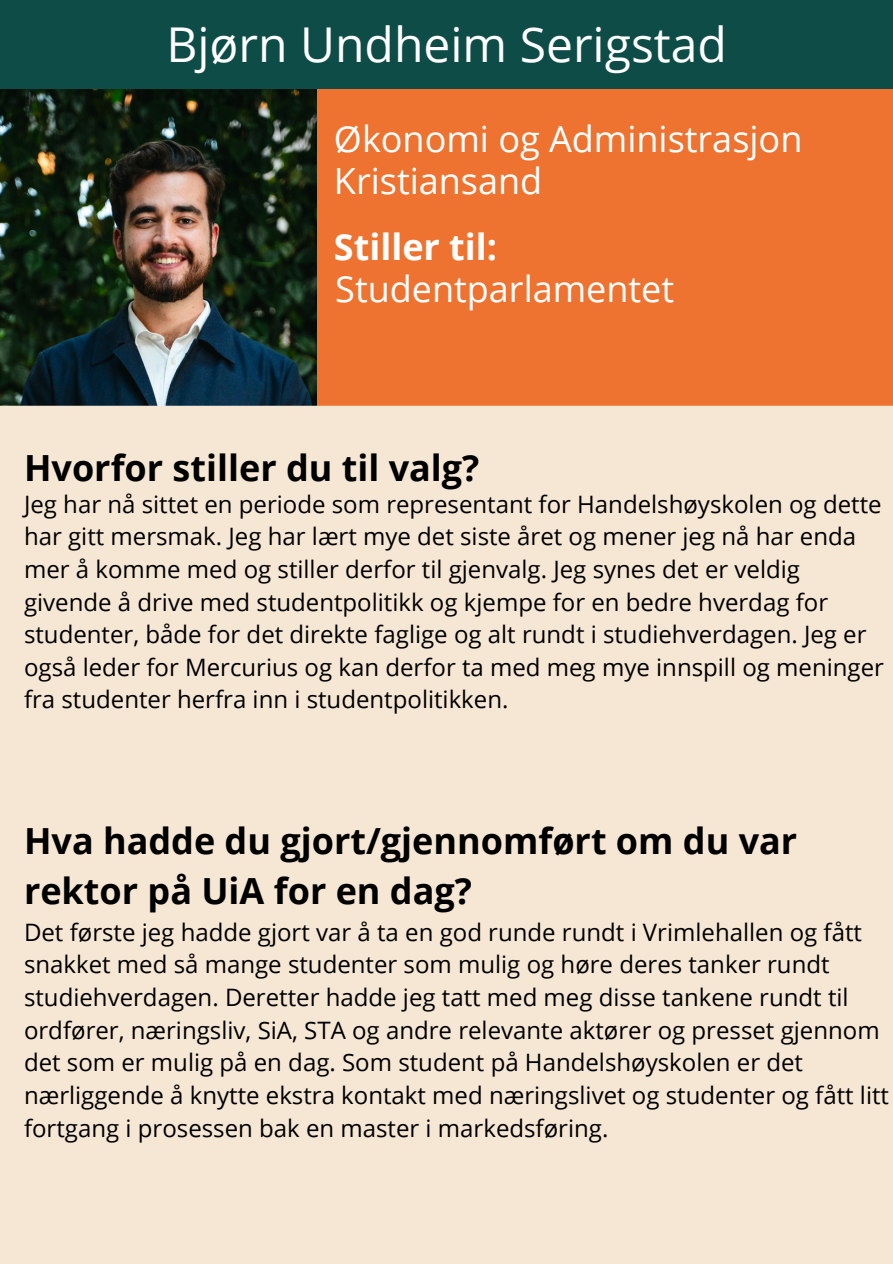
<style>
.page{position:relative;width:893px;height:1264px;background:#fff}
.page>*{position:absolute;margin:0;border:0;box-sizing:border-box;transform-origin:0 0}
.t1{font:48px "Open Sans";color:#fefefe}
.t2{font:700 36px/49.5px "Open Sans";color:#000}
.t3{font:36px "Open Sans";color:#fff}
.t4{font:700 36px "Open Sans";color:#fff}
.t5{font:24px/32.7px "Open Sans";color:#000}
</style>
<div class="page">
<div style="left:0;top:0;width:892px;height:89px;background:#0e4c47"></div>
<div style="left:0;top:89px;width:892px;height:317px;background:#ef7330"></div>
<img style="left:0;top:89px;width:316px;height:317px">
<div style="left:0;top:406px;width:892px;height:857px;background:#f6e7d4"></div>
<p class="t1" style="left:166px;top:11px;width:562px">Bjørn Undheim Serigstad</p>
<h3 class="t3" style="left:334px;top:113px;width:470px">Økonomi og Administrasjon</h3>
<h3 class="t3" style="left:334px;top:156px;width:210px">Kristiansand</h3>
<h2 class="t4" style="left:334px;top:221px;width:165px">Stiller til:</h2>
<h3 class="t3" style="left:335px;top:264px;width:340px">Studentparlamentet</h3>
<h2 class="t2" style="left:24px;top:443px;width:457px">Hvorfor stiller du til valg?</h2>
<p class="t5" style="left:24px;top:487px;width:861px">Jeg har nå sittet en periode som representant for Handelshøyskolen og dette har gitt mersmak. Jeg har lært mye det siste året og mener jeg nå har enda mer å komme med og stiller derfor til gjenvalg. Jeg synes det er veldig givende å drive med studentpolitikk og kjempe for en bedre hverdag for studenter, både for det direkte faglige og alt rundt i studiehverdagen. Jeg er også leder for Mercurius og kan derfor ta med meg mye innspill og meninger fra studenter herfra inn i studentpolitikken.</p>
<h2 class="t2" style="left:24px;top:815px;width:774px">Hva hadde du gjort/gjennomført om du var rektor på UiA for en dag?</h2>
<p class="t5" style="left:24px;top:915px;width:866px">Det første jeg hadde gjort var å ta en god runde rundt i Vrimlehallen og fått snakket med så mange studenter som mulig og høre deres tanker rundt studiehverdagen. Deretter hadde jeg tatt med meg disse tankene rundt til ordfører, næringsliv, SiA, STA og andre relevante aktører og presset gjennom det som er mulig på en dag. Som student på Handelshøyskolen er det nærliggende å knytte ekstra kontakt med næringslivet og studenter og fått litt fortgang i prosessen bak en master i markedsføring.</p>
</div>
